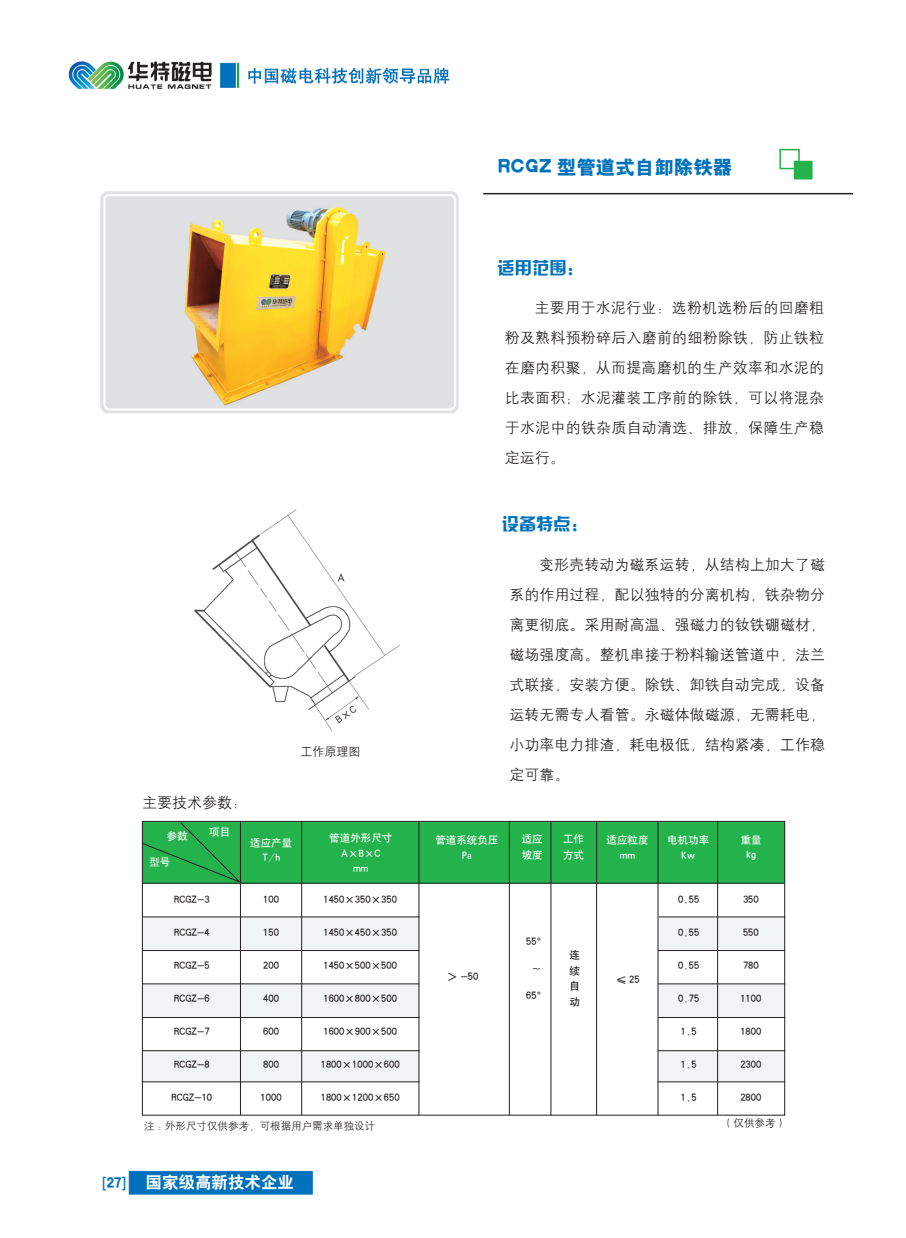
<style>
.page{position:relative;width:906px;height:1238px;background:#fff}
.page>*{position:absolute;margin:0;border:0;box-sizing:border-box;transform-origin:0 0}
.t1{font:19.5px "H Yb 9 gj";color:#0072bc}
.t2{font:17.25px "H Yk 2 gj";color:#0072bc}
.t3{font:16.5px "H Yb 2 gj";color:#fff}
.t4{font:15px/30px "H Yg 2 gj";color:#231f20;text-align:justify}
.t5{font:15px "H Yb 2 gj";color:#0072bc}
.t6{font:12px "H Yg 2 gj";color:#231f20}
.t7{font:10.5px "H Yb 1 gj";color:#231f20}
.t8{font:10.5px "H Yb 1 gj";color:#fff}
.t9{font:10.5px "H Yg 2 gj";color:#231f20}
</style>
<div class="page">
<img style="left:68px;top:61px;width:785px;height:1134px">
<div style="left:129px;top:1170px;width:184px;height:24px;background:#0072bc;border:1px solid #0072bc"></div>
<div style="left:143px;top:917px;width:276px;height:33px;background:#f2f3f4"></div>
<div style="left:143px;top:984px;width:276px;height:32px;background:#f2f3f4"></div>
<div style="left:143px;top:1050px;width:276px;height:31px;background:#f2f3f4"></div>
<hr style="left:483px;top:193px;width:370px;height:1px;background:#231f20">
<div style="left:779px;top:149px;width:21px;height:20px;border:2px solid #23b24b"></div>
<div style="left:794px;top:161px;width:18px;height:18px;background:#23b24b"></div>
<img style="left:192px;top:505px;width:213px;height:226px">
<img style="left:98px;top:189px;width:361px;height:226px">
<div style="left:658px;top:917px;width:125px;height:33px;background:#f2f3f4"></div>
<div style="left:658px;top:984px;width:125px;height:32px;background:#f2f3f4"></div>
<hr style="left:658px;top:950px;width:127px;height:1px;background:#231f20">
<hr style="left:658px;top:983px;width:127px;height:1px;background:#231f20">
<div style="left:658px;top:1050px;width:126px;height:31px;background:#f2f3f4"></div>
<div style="left:143px;top:822px;width:641px;height:61px;background:#23b24b"></div>
<svg style="left:142px;top:822px;width:98px;height:60px"></svg>
<hr style="left:659px;top:916px;width:126px;height:1px;background:#231f20">
<hr style="left:658px;top:1017px;width:127px;height:1px;background:#231f20">
<hr style="left:658px;top:1050px;width:127px;height:1px;background:#231f20">
<hr style="left:657px;top:1081px;width:127px;height:1px;background:#231f20">
<hr style="left:717px;top:821px;width:1px;height:294px;background:#231f20">
<hr style="left:240px;top:821px;width:1px;height:294px;background:#231f20">
<hr style="left:301px;top:821px;width:1px;height:294px;background:#231f20">
<hr style="left:419px;top:821px;width:1px;height:294px;background:#231f20">
<hr style="left:509px;top:821px;width:1px;height:294px;background:#231f20">
<hr style="left:550px;top:821px;width:1px;height:294px;background:#231f20">
<hr style="left:596px;top:821px;width:1px;height:294px;background:#231f20">
<hr style="left:657px;top:821px;width:1px;height:294px;background:#231f20">
<hr style="left:142px;top:882px;width:642px;height:1px;background:#231f20">
<hr style="left:142px;top:916px;width:277px;height:1px;background:#231f20">
<hr style="left:142px;top:950px;width:277px;height:1px;background:#231f20">
<hr style="left:142px;top:983px;width:277px;height:1px;background:#231f20">
<hr style="left:142px;top:1017px;width:278px;height:1px;background:#231f20">
<hr style="left:142px;top:1050px;width:278px;height:1px;background:#231f20">
<hr style="left:142px;top:1081px;width:277px;height:1px;background:#231f20">
<p class="t1" style="left:498px;top:158px;width:236px">RCGZ 型管道式自卸除铁器</p>
<p class="t2" style="left:497px;top:259px;width:88px">适用范围：</p>
<p class="t4" style="left:505px;top:293px;width:321px;text-indent:30px">主要用于水泥行业：选粉机选粉后的回磨粗粉及熟料预粉碎后入磨前的细粉除铁，防止铁粒在磨内积聚，从而提高磨机的生产效率和水泥的比表面积；水泥灌装工序前的除铁，可以将混杂于水泥中的铁杂质自动清选、排放，保障生产稳定运行。</p>
<p class="t6" style="left:300px;top:745px;width:61px">工作原理图</p>
<p class="t4" style="left:142px;top:787px;width:106px">主要技术参数：</p>
<p class="t8" style="left:167px;top:830px;width:22px">参数</p>
<p class="t8" style="left:209px;top:826px;width:22px">项目</p>
<p class="t8" style="left:149px;top:856px;width:22px">型号</p>
<p class="t7" style="left:174px;top:894px;width:37px">RCGZ-3</p>
<p class="t7" style="left:174px;top:927px;width:37px">RCGZ-4</p>
<p class="t7" style="left:174px;top:960px;width:37px">RCGZ-5</p>
<p class="t7" style="left:174px;top:993px;width:37px">RCGZ-6</p>
<p class="t7" style="left:174px;top:1026px;width:37px">RCGZ-7</p>
<p class="t7" style="left:174px;top:1059px;width:37px">RCGZ-8</p>
<p class="t7" style="left:171px;top:1092px;width:42px">RCGZ-10</p>
<p class="t8" style="left:250px;top:837px;width:43px">适应产量</p>
<p class="t8" style="left:262px;top:852px;width:19px">T/h</p>
<p class="t7" style="left:263px;top:894px;width:17px">100</p>
<p class="t7" style="left:263px;top:927px;width:17px">150</p>
<p class="t7" style="left:263px;top:960px;width:17px">200</p>
<p class="t7" style="left:263px;top:993px;width:17px">400</p>
<p class="t7" style="left:263px;top:1026px;width:17px">600</p>
<p class="t7" style="left:263px;top:1059px;width:17px">800</p>
<p class="t7" style="left:261px;top:1092px;width:22px">1000</p>
<p class="t8" style="left:329px;top:832px;width:64px">管道外形尺寸</p>
<p class="t8" style="left:341px;top:848px;width:41px">A×B×C</p>
<p class="t8" style="left:353px;top:864px;width:17px">mm</p>
<p class="t7" style="left:323px;top:894px;width:75px">1450×350×350</p>
<p class="t7" style="left:323px;top:927px;width:75px">1450×450×350</p>
<p class="t7" style="left:323px;top:960px;width:75px">1450×500×500</p>
<p class="t7" style="left:323px;top:993px;width:75px">1600×800×500</p>
<p class="t7" style="left:323px;top:1026px;width:75px">1600×900×500</p>
<p class="t7" style="left:321px;top:1059px;width:80px">1800×1000×600</p>
<p class="t7" style="left:321px;top:1092px;width:80px">1800×1200×650</p>
<p class="t2" style="left:502px;top:515px;width:88px">设备特点：</p>
<p class="t4" style="left:509px;top:549px;width:317px;text-indent:30px">变形壳转动为磁系运转，从结构上加大了磁系的作用过程，配以独特的分离机构，铁杂物分离更彻底。采用耐高温、强磁力的钕铁硼磁材，磁场强度高。整机串接于粉料输送管道中，法兰式联接，安装方便。除铁、卸铁自动完成，设备运转无需专人看管。永磁体做磁源，无需耗电，小功率电力排渣，耗电极低，结构紧凑，工作稳定可靠。</p>
<p class="t8" style="left:435px;top:835px;width:64px">管道系统负压</p>
<p class="t8" style="left:462px;top:850px;width:11px">Pa</p>
<p class="t7" style="left:447px;top:971px;width:32px">＞ -50</p>
<p class="t8" style="left:522px;top:833px;width:22px">适应</p>
<p class="t8" style="left:522px;top:849px;width:22px">坡度</p>
<p class="t8" style="left:563px;top:833px;width:22px">工作</p>
<p class="t8" style="left:563px;top:849px;width:22px">方式</p>
<p class="t7" style="left:526px;top:936px;width:22px">55°</p>
<p class="t7" style="left:531px;top:963px;width:12px">～</p>
<p class="t7" style="left:526px;top:990px;width:22px">65°</p>
<p class="t7" style="left:569px;top:949px;width:12px">连</p>
<p class="t7" style="left:569px;top:965px;width:12px">续</p>
<p class="t7" style="left:569px;top:981px;width:12px">自</p>
<p class="t7" style="left:569px;top:996px;width:12px">动</p>
<p class="t8" style="left:606px;top:834px;width:43px">适应粒度</p>
<p class="t8" style="left:620px;top:850px;width:17px">mm</p>
<p class="t7" style="left:616px;top:974px;width:25px">≤ 25</p>
<p class="t8" style="left:667px;top:834px;width:43px">电机功率</p>
<p class="t8" style="left:681px;top:850px;width:15px">Kw</p>
<p class="t7" style="left:678px;top:894px;width:22px">0.55</p>
<p class="t7" style="left:678px;top:927px;width:22px">0.55</p>
<p class="t7" style="left:678px;top:960px;width:22px">0.55</p>
<p class="t7" style="left:678px;top:993px;width:22px">0.75</p>
<p class="t7" style="left:681px;top:1026px;width:17px">1.5</p>
<p class="t7" style="left:681px;top:1059px;width:17px">1.5</p>
<p class="t7" style="left:681px;top:1092px;width:17px">1.5</p>
<p class="t8" style="left:740px;top:834px;width:22px">重量</p>
<p class="t8" style="left:746px;top:849px;width:11px">kg</p>
<p class="t7" style="left:743px;top:894px;width:17px">350</p>
<p class="t7" style="left:743px;top:927px;width:17px">550</p>
<p class="t7" style="left:743px;top:960px;width:17px">780</p>
<p class="t7" style="left:740px;top:993px;width:22px">1100</p>
<p class="t7" style="left:740px;top:1026px;width:22px">1800</p>
<p class="t7" style="left:740px;top:1059px;width:22px">2300</p>
<p class="t7" style="left:740px;top:1092px;width:22px">2800</p>
<p class="t9" style="left:144px;top:1120px;width:233px">注 : 外形尺寸仅供参考，可根据用户需求单独设计</p>
<p class="t9" style="left:725px;top:1117px;width:59px">( 仅供参考 )</p>
<p class="t5" style="left:102px;top:1175px;width:25px">[27]</p>
<p class="t3" style="left:146px;top:1173px;width:150px">国家级高新技术企业</p>
</div>
